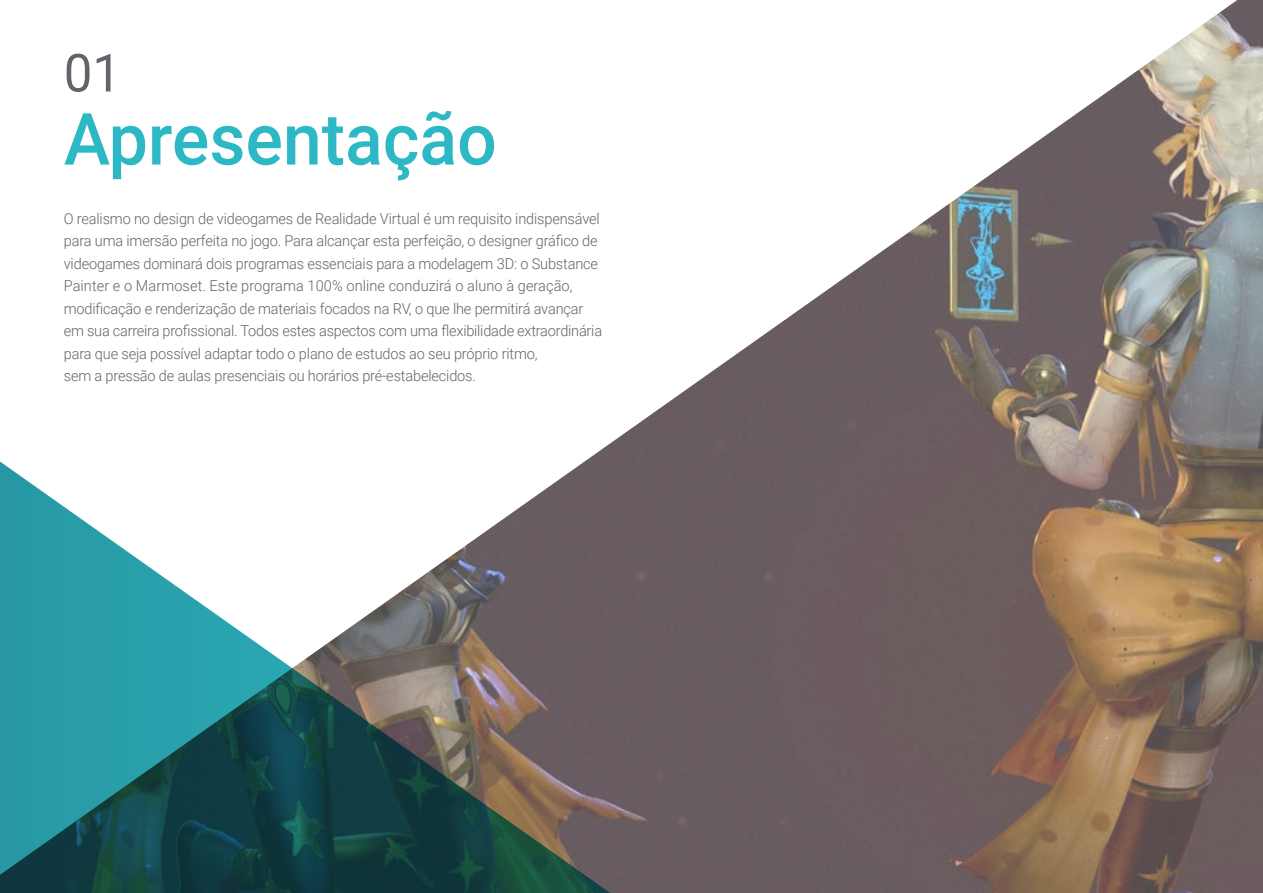
<style>
.page{position:relative;width:1263px;height:893px;background:#fff}
.page>*{position:absolute;margin:0;border:0;box-sizing:border-box;transform-origin:0 0}
.t1{font:500 72px "Roboto";color:#2db8c5}
.t2{font:52.5px "Roboto";color:#61646a}
.t3{font:300 15px/22.5px "Roboto";letter-spacing:-.01em;color:#61646a}
</style>
<div class="page">
<img style="left:606px;top:0;width:657px;height:893px">
<svg style="left:0;top:446px;width:640px;height:447px"></svg>
<h2 class="t2" style="left:64px;top:36px;width:59px">01</h2>
<h1 class="t1" style="left:64px;top:89px;width:435px">Apresentação</h1>
<p class="t3" style="left:64px;top:207px;width:540px">O realismo no design de videogames de Realidade Virtual é um requisito indispensável para uma imersão perfeita no jogo. Para alcançar esta perfeição, o designer gráfico de videogames dominará dois programas essenciais para a modelagem 3D: o Substance Painter e o Marmoset. Este programa 100% online conduzirá o aluno à geração, modificação e renderização de materiais focados na RV, o que lhe permitirá avançar em sua carreira profissional. Todos estes aspectos com uma flexibilidade extraordinária para que seja possível adaptar todo o plano de estudos ao seu próprio ritmo,<br>sem a pressão de aulas presenciais ou horários pré-estabelecidos.</p>
</div>
